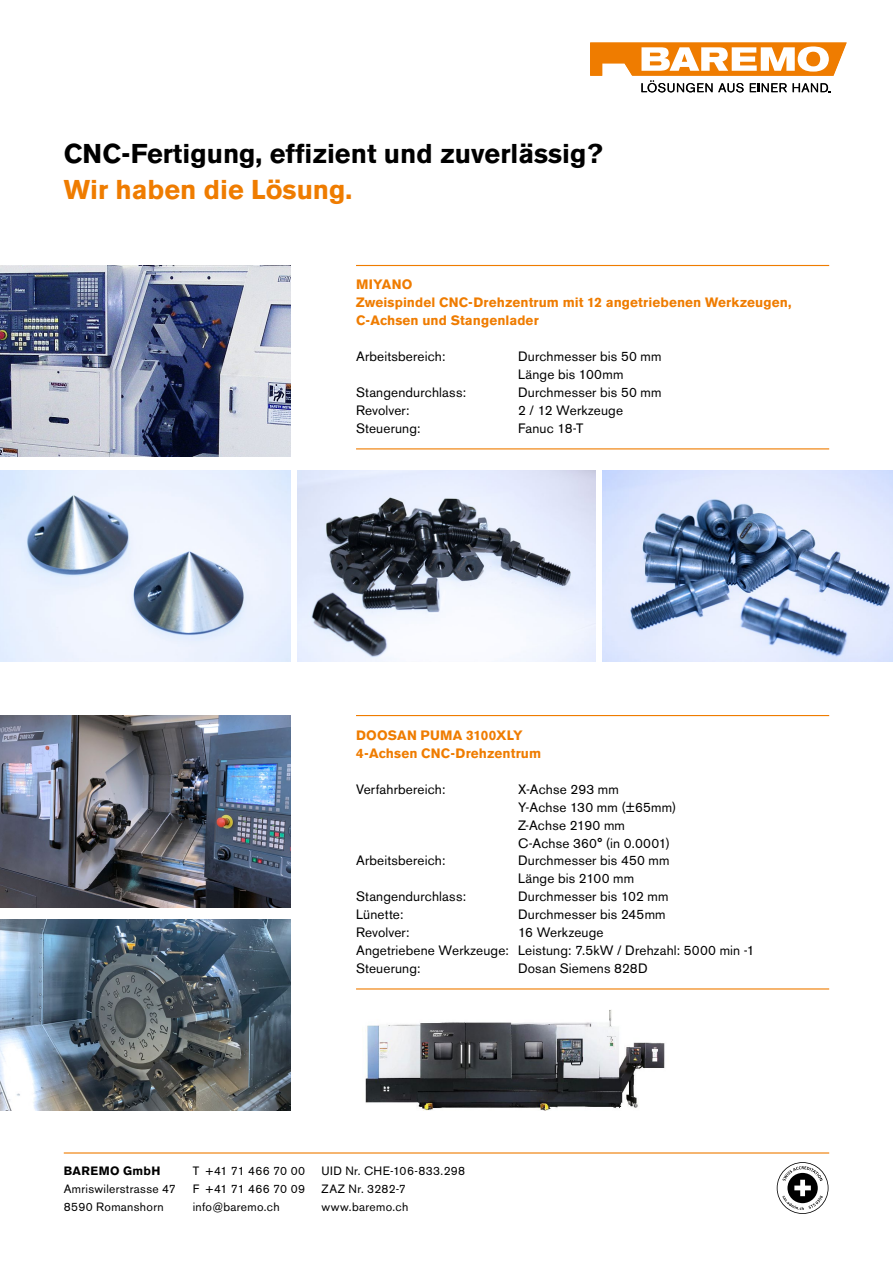
<style>
.page{position:relative;width:893px;height:1263px;background:#fff}
.page>*{position:absolute;margin:0;border:0;box-sizing:border-box;transform-origin:0 0}
.t1{font:700 27px "Akzidenz Grotesk BE";color:#000}
.t2{font:700 27px "Akzidenz Grotesk BE";color:#ef7c00}
.t3{font:13.5px/18px "Akzidenz Grotesk BE";letter-spacing:.015em;color:#000}
.t4{font:700 13.5px/18px "Akzidenz Grotesk BE";letter-spacing:.01em;color:#ef7c00}
.t5{font:12px/18px "Akzidenz Grotesk BE";letter-spacing:.03em;color:#000}
.t6{font:700 12px "Akzidenz Grotesk BE";letter-spacing:.035em;color:#000}
</style>
<div class="page">
<svg style="left:590px;top:43px;width:257px;height:49px"></svg>
<svg style="left:777px;top:1162px;width:51px;height:52px"></svg>
<hr style="left:64px;top:1152px;width:765px;height:1px;background:#ef7c00">
<hr style="left:356px;top:715px;width:473px;height:1px;background:#ef7c00">
<hr style="left:356px;top:988px;width:473px;height:1px;background:#ef7c00">
<img style="left:0;top:716px;width:291px;height:191px">
<img style="left:0;top:919px;width:291px;height:192px">
<img style="left:365px;top:1010px;width:300px;height:101px">
<hr style="left:356px;top:265px;width:473px;height:1px;background:#ef7c00">
<hr style="left:356px;top:448px;width:473px;height:1px;background:#ef7c00">
<img style="left:0;top:265px;width:291px;height:192px">
<img style="left:602px;top:470px;width:291px;height:191px">
<img style="left:0;top:470px;width:291px;height:191px">
<img style="left:298px;top:470px;width:297px;height:191px">
<h1 class="t1" style="left:64px;top:138px;width:540px">CNC-Fertigung, effizient und zuverlässig?</h1>
<h1 class="t2" style="left:64px;top:174px;width:290px">Wir haben die Lösung.</h1>
<p class="t4" style="left:356px;top:276px;width:437px">MIYANO<br>Zweispindel CNC-Drehzentrum mit 12 angetriebenen Werkzeugen,<br>C-Achsen und Stangenlader</p>
<p class="t3" style="left:356px;top:348px;width:91px">Arbeitsbereich:</p>
<p class="t3" style="left:518px;top:348px;width:145px">Durchmesser bis 50 mm<br>Länge bis 100mm</p>
<p class="t3" style="left:356px;top:384px;width:111px">Stangendurchlass:</p>
<p class="t3" style="left:518px;top:384px;width:145px">Durchmesser bis 50 mm</p>
<p class="t3" style="left:356px;top:402px;width:55px">Revolver:</p>
<p class="t3" style="left:518px;top:402px;width:107px">2 / 12 Werkzeuge</p>
<p class="t3" style="left:356px;top:420px;width:66px">Steuerung:</p>
<p class="t3" style="left:518px;top:420px;width:67px">Fanuc 18-T</p>
<p class="t4" style="left:356px;top:726px;width:187px">DOOSAN PUMA 3100XLY<br>4-Achsen CNC-Drehzentrum</p>
<p class="t3" style="left:356px;top:780px;width:91px">Verfahrbereich:</p>
<p class="t3" style="left:518px;top:780px;width:160px">X-Achse 293 mm<br>Y-Achse 130 mm (±65mm)<br>Z-Achse 2190 mm<br>C-Achse 360° (in 0.0001)</p>
<p class="t3" style="left:356px;top:852px;width:91px">Arbeitsbereich:</p>
<p class="t3" style="left:518px;top:852px;width:153px">Durchmesser bis 450 mm<br>Länge bis 2100 mm</p>
<p class="t3" style="left:356px;top:888px;width:111px">Stangendurchlass:</p>
<p class="t3" style="left:518px;top:888px;width:152px">Durchmesser bis 102 mm</p>
<p class="t3" style="left:356px;top:906px;width:49px">Lünette:</p>
<p class="t3" style="left:518px;top:906px;width:149px">Durchmesser bis 245mm</p>
<p class="t3" style="left:356px;top:924px;width:55px">Revolver:</p>
<p class="t3" style="left:356px;top:924px;width:400px;text-indent:162px">16 Werkzeuge<br>Angetriebene Werkzeuge: Leistung: 7.5kW / Drehzahl: 5000 min -1<br>Steuerung:</p>
<p class="t3" style="left:518px;top:960px;width:131px">Dosan Siemens 828D</p>
<p class="t6" style="left:64px;top:1164px;width:98px">BAREMO GmbH</p>
<p class="t5" style="left:64px;top:1180px;width:114px">Amriswilerstrasse 47<br>8590 Romanshorn</p>
<p class="t5" style="left:193px;top:1162px;width:114px;text-align:justify">T +41 71 466 70 00<br>F +41 71 466 70 09 info@baremo.ch</p>
<p class="t5" style="left:321px;top:1162px;width:145px">UID Nr. CHE-106-833.298<br>ZAZ Nr. 3282-7 www.baremo.ch</p>
</div>
